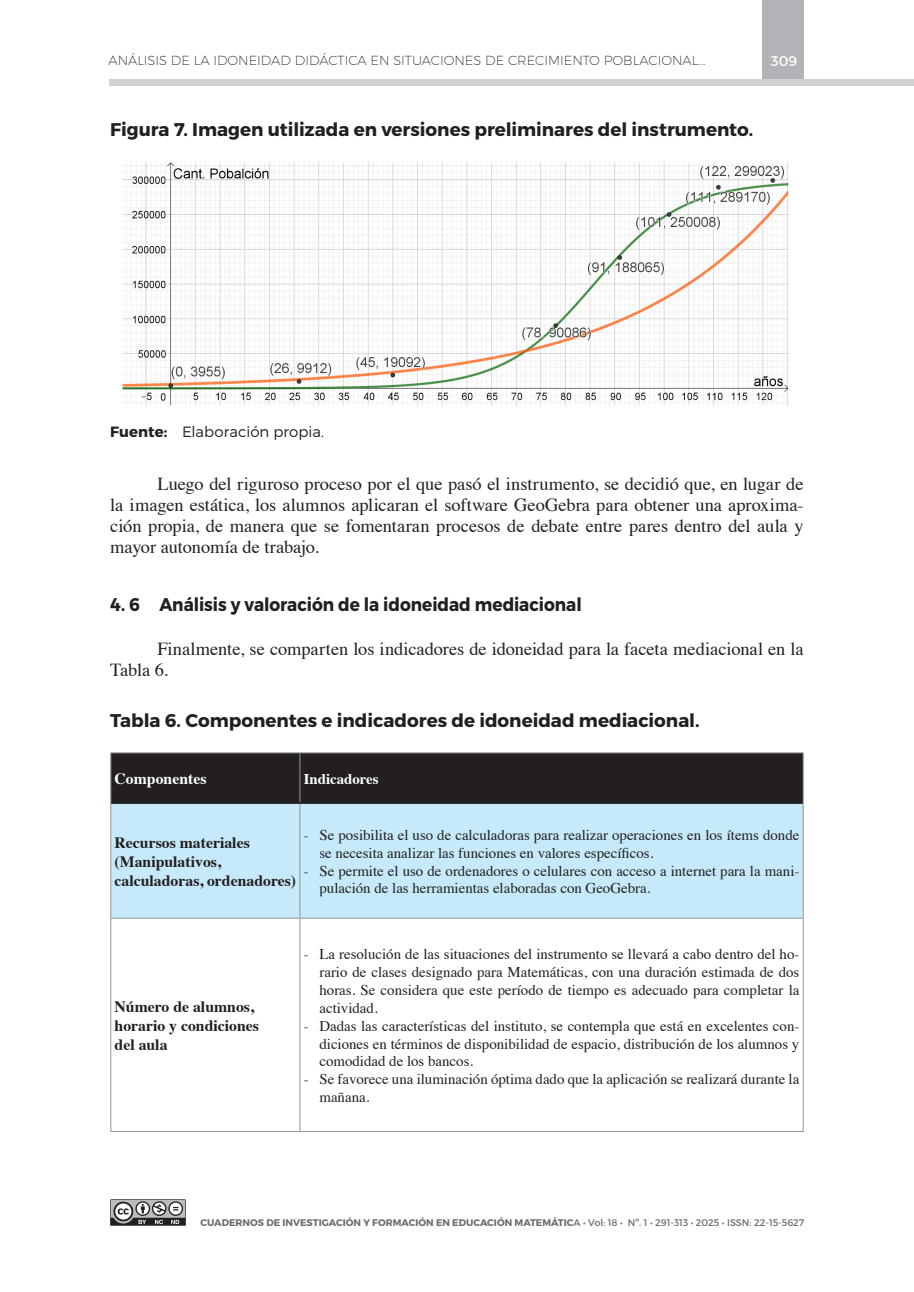
<style>
.page{position:relative;width:914px;height:1292px;background:#fff}
.page>*{position:absolute;margin:0;border:0;box-sizing:border-box;transform-origin:0 0}
.t1{font:18.38px/21px "Times";letter-spacing:-.005em;color:#231f20;text-align:justify}
.t2{font:18.38px "Trueno Bd";letter-spacing:-.005em;color:#231f20}
.t3{font:18.38px "Trueno Bd";letter-spacing:-.005em;color:#231f20;scale:.92 1}
.t4{font:700 15.75px/18.9px "Times";color:#231f20}
.t5{font:700 15.75px "Times";color:#fff}
.t6{font:14.88px/17.8px "Times";color:#231f20}
.t7{font:14.88px "Trueno Lt";letter-spacing:.005em;color:#231f20}
.t8{font:700 14.88px "Times";color:#fff}
.t9{font:14px "Trueno Rg";color:#fff}
.t10{font:13.12px "Trueno Ult Lt";color:#231f20}
.t11{font:9.62px "Trueno Bd";color:#6c6d70}
.s1{font-family:"Trueno Bd"}
.s2{font-family:"Trueno Rg"}
</style>
<div class="page">
<div style="left:762px;top:0;width:41px;height:86px;background:#b2b3b7"></div>
<svg style="left:110px;top:1199px;width:76px;height:26px;background:#8a888a"></svg>
<div style="left:108px;top:80px;width:806px;height:6px;background:#d1d2d4"></div>
<div style="left:111px;top:753px;width:691px;height:49px;background:#231f20"></div>
<div style="left:111px;top:804px;width:691px;height:113px;background:#c6eafa"></div>
<hr style="left:110px;top:752px;width:190px;height:1px;background:#939598">
<hr style="left:110px;top:753px;width:1px;height:50px;background:#939598">
<hr style="left:300px;top:752px;width:503px;height:1px;background:#939598">
<hr style="left:299px;top:753px;width:1px;height:49px;background:#939598">
<hr style="left:802px;top:753px;width:1px;height:50px;background:#939598">
<hr style="left:110px;top:803px;width:1px;height:114px;background:#939598">
<hr style="left:299px;top:804px;width:1px;height:113px;background:#939598">
<hr style="left:802px;top:803px;width:1px;height:114px;background:#939598">
<hr style="left:110px;top:917px;width:190px;height:1px;background:#939598">
<hr style="left:110px;top:918px;width:1px;height:213px;background:#939598">
<hr style="left:300px;top:917px;width:503px;height:1px;background:#939598">
<hr style="left:299px;top:918px;width:1px;height:213px;background:#939598">
<hr style="left:802px;top:918px;width:1px;height:213px;background:#939598">
<hr style="left:110px;top:1131px;width:190px;height:1px;background:#939598">
<hr style="left:300px;top:1131px;width:503px;height:1px;background:#939598">
<hr style="left:111px;top:802px;width:189px;height:2px;background:#231f20">
<hr style="left:300px;top:802px;width:502px;height:2px;background:#231f20">
<img style="left:122px;top:162px;width:667px;height:243px">
<p class="t10" style="left:108px;top:52px;width:598px">ANÁLISIS DE LA IDONEIDAD DIDÁCTICA EN SITUACIONES DE CRECIMIENTO POBLACIONAL...</p>
<p class="t9" style="left:771px;top:52px;width:27px">309</p>
<p class="t2" style="left:110px;top:118px;width:644px">Figura 7. Imagen utilizada en versiones preliminares del instrumento.</p>
<p class="t7" style="left:110px;top:423px;width:215px"><span class="s1">Fuente:</span> Elaboración propia.</p>
<p class="t1" style="left:110px;top:471px;width:694px;text-indent:47px">Luego del riguroso proceso por el que pasó el instrumento, se decidió que, en lugar de la imagen estática, los alumnos aplicaran el software GeoGebra para obtener una aproxima&shy;ción propia, de manera que se fomentaran procesos de debate entre pares dentro del aula y mayor autonomía de trabajo.</p>
<p class="t3" style="left:110px;top:593px;width:514px">4. 6 Análisis y valoración de la idoneidad mediacional</p>
<p class="t1" style="left:110px;top:637px;width:695px;text-indent:47px">Finalmente, se comparten los indicadores de idoneidad para la faceta mediacional en la<br>Tabla 6.</p>
<p class="t2" style="left:110px;top:709px;width:591px">Tabla 6. Componentes e indicadores de idoneidad mediacional.</p>
<p class="t5" style="left:115px;top:763px;width:93px">Componentes</p>
<p class="t8" style="left:304px;top:764px;width:76px">Indicadores</p>
<p class="t4" style="left:115px;top:831px;width:183px">Recursos materiales (Manipulativos, calculadoras, ordenadores)</p>
<p class="t6" style="left:319px;top:824px;width:481px;text-indent:-16px">- Se posibilita el uso de calculadoras para realizar operaciones en los ítems donde se necesita analizar las funciones en valores específicos.</p>
<p class="t6" style="left:319px;top:860px;width:481px;text-indent:-16px">- Se permite el uso de ordenadores o celulares con acceso a internet para la mani&shy;pulación de las herramientas elaboradas con GeoGebra.</p>
<p class="t4" style="left:115px;top:995px;width:146px">Número de alumnos, horario y condiciones del aula</p>
<p class="t6" style="left:319px;top:944px;width:481px;text-align:justify;text-indent:-16px">- La resolución de las situaciones del instrumento se llevará a cabo dentro del ho&shy;rario de clases designado para Matemáticas, con una duración estimada de dos horas. Se considera que este período de tiempo es adecuado para completar la actividad.</p>
<p class="t6" style="left:319px;top:1015px;width:481px;text-align:justify;text-indent:-16px">- Dadas las características del instituto, se contempla que está en excelentes con&shy;diciones en términos de disponibilidad de espacio, distribución de los alumnos y comodidad de los bancos.</p>
<p class="t6" style="left:319px;top:1069px;width:481px;text-indent:-16px">- Se favorece una iluminación óptima dado que la aplicación se realizará durante la mañana.</p>
<p class="t11" style="left:200px;top:1216px;width:605px">CUADERNOS DE INVESTIGACIÓN Y FORMACIÓN EN EDUCACIÓN MATEMÁTIC<span class="s2">A • Vol: 18 • Nº. 1 • 291-313 • 2025 • ISSN: 22-15-5627</span></p>
</div>
